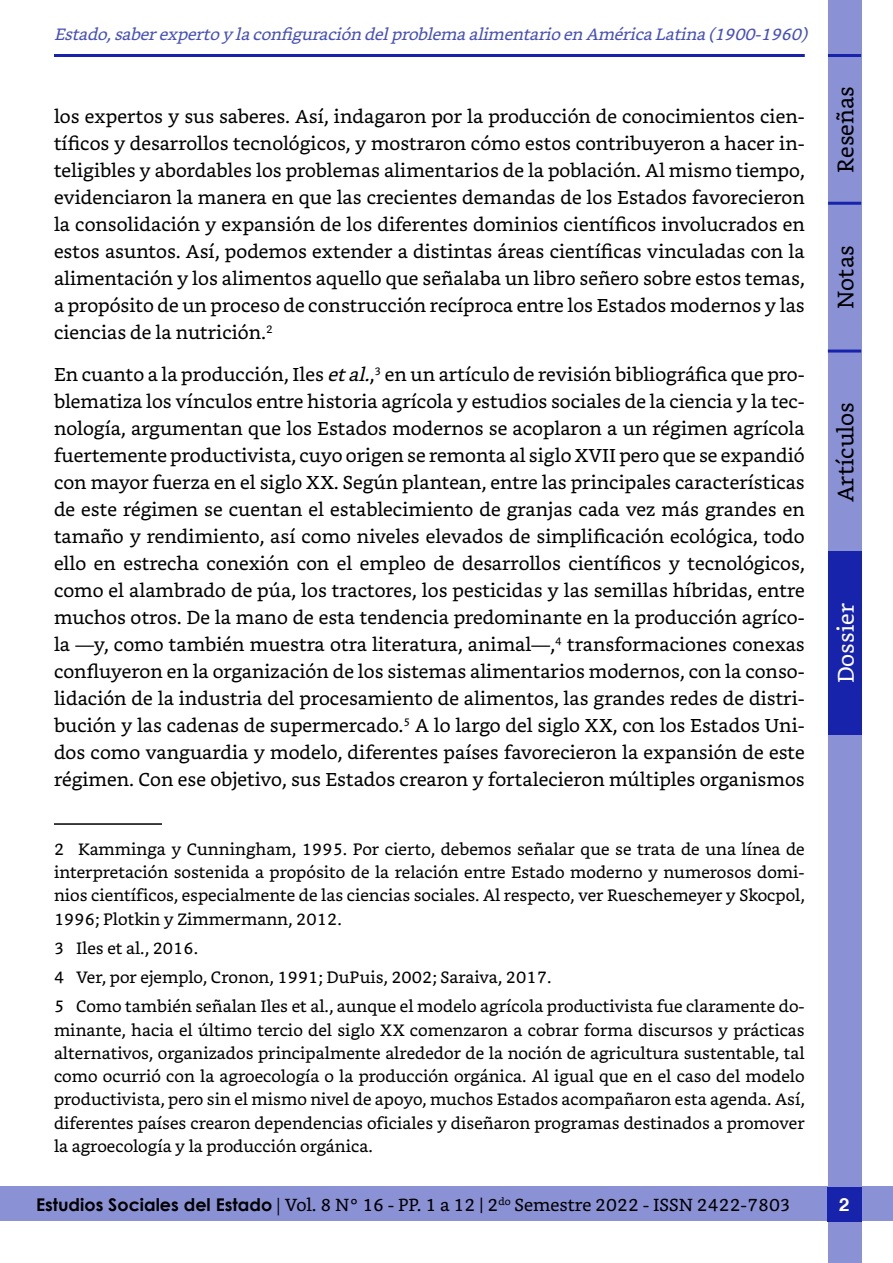
<style>
.page{position:relative;width:893px;height:1263px;background:#fff}
.page>*{position:absolute;margin:0;border:0;box-sizing:border-box;transform-origin:0 0}
.t1{font:22.5px "Bookerly";color:#000}
.t2{font:22.5px "Bookerly";color:#fff}
.Cuerpo{font:18.75px/27px "Bookerly";color:#000;text-align:justify}
.t3{font:700 18px "Helvetica Neue";color:#fff}
.t4{font:17.55px "Bookerly";color:#000}
.Notas_al_pie{font:16.5px/23.2px "Bookerly";color:#000;text-align:justify}
.t5{font:italic 16.5px "Bookerly";color:#464fbc}
.s1{font-style:italic}
.s2{font-family:"Century Gothic";font-weight:700}
.s3{font-family:"Minion Pro"}
</style>
<div class="page">
<div style="left:0;top:1187px;width:893px;height:34px;background:#8b91d5"></div>
<div style="left:828px;top:0;width:33px;height:1263px;background:#8b91d5"></div>
<div style="left:828px;top:551px;width:33px;height:184px;background:#1823ab"></div>
<hr style="left:828px;top:350px;width:33px;height:3px;background:#1823ab">
<div style="left:827px;top:1187px;width:35px;height:35px;background:#1823ab"></div>
<hr style="left:828px;top:202px;width:33px;height:3px;background:#1823ab">
<hr style="left:828px;top:54px;width:33px;height:3px;background:#1823ab">
<hr style="left:54px;top:54px;width:751px;height:3px;background:#1823ab">
<hr style="left:54px;top:823px;width:108px;height:2px;background:#000">
<p class="t5" style="left:54px;top:25px;width:760px">Estado,saberexpertoylaconfiguracióndelproblemaalimentarioenAméricaLatina(1900-1960)</p>
<p class="Cuerpo" style="left:54px;top:103px;width:752px">los expertos y sus saberes. Así, indagaron por la producción de conocimientos cien&shy;tíficos y desarrollos tecnológicos, y mostraron cómo estos contribuyeron a hacer in&shy;teligibles y abordables los problemas alimentarios de la población. Al mismo tiempo, evidenciaron la manera en que las crecientes demandas de los Estados favorecieron la consolidación y expansión de los diferentes dominios científicos involucrados en estos asuntos. Así, podemos extender a distintas áreas científicas vinculadas con la alimentación y los alimentos aquello que señalaba un libro señero sobre estos temas, a propósito de un proceso de construcción recíproca entre los Estados modernos y las ciencias de la nutrición.<sup>2</sup></p>
<p class="Cuerpo" style="left:54px;top:361px;width:752px">En cuanto a la producción, Iles <span class="s1">etal.</span>,<sup>3</sup> en un artículo de revisión bibliográfica que pro&shy;blematiza los vínculos entre historia agrícola y estudios sociales de la ciencia y la tec&shy;nología, argumentan que los Estados modernos se acoplaron a un régimen agrícola fuertemente productivista, cuyo origen se remonta al siglo XVII pero que se expandió con mayor fuerza en el siglo XX. Según plantean, entre las principales características de este régimen se cuentan el establecimiento de granjas cada vez más grandes en tamaño y rendimiento, así como niveles elevados de simplificación ecológica, todo ello en estrecha conexión con el empleo de desarrollos científicos y tecnológicos, como el alambrado de púa, los tractores, los pesticidas y las semillas híbridas, entre muchos otros. De la mano de esta tendencia predominante en la producción agríco&shy;la —y, como también muestra otra literatura, animal—,<sup>4</sup> transformaciones conexas confluyeron en la organización de los sistemas alimentarios modernos, con la conso&shy;lidación de la industria del procesamiento de alimentos, las grandes redes de distri&shy;bución y las cadenas de supermercado.<sup>5</sup> A lo largo del siglo XX, con los Estados Uni&shy;dos como vanguardia y modelo, diferentes países favorecieron la expansión de este régimen. Con ese objetivo, sus Estados crearon y fortalecieron múltiples organismos</p>
<p class="Notas_al_pie" style="left:54px;top:837px;width:752px">2 Kamminga y Cunningham, 1995. Por cierto, debemos señalar que se trata de una línea de interpretación sostenida a propósito de la relación entre Estado moderno y numerosos domi&shy;nios científicos, especialmente de las ciencias sociales. Al respecto, ver Rueschemeyer y Skocpol, 1996; Plotkin y Zimmermann, 2012.</p>
<p class="Notas_al_pie" style="left:54px;top:936px;width:146px">3 Iles et al., 2016.</p>
<p class="Notas_al_pie" style="left:54px;top:966px;width:499px">4 Ver, por ejemplo, Cronon, 1991; DuPuis, 2002; Saraiva, 2017.</p>
<p class="Notas_al_pie" style="left:54px;top:995px;width:752px">5 Como también señalan Iles et al., aunque el modelo agrícola productivista fue claramente do&shy;minante, hacia el último tercio del siglo XX comenzaron a cobrar forma discursos y prácticas alternativos, organizados principalmente alrededor de la noción de agricultura sustentable, tal como ocurrió con la agroecología o la producción orgánica. Al igual que en el caso del modelo productivista, pero sin el mismo nivel de apoyo, muchos Estados acompañaron esta agenda. Así, diferentes países crearon dependencias oficiales y diseñaron programas destinados a promover la agroecología y la producción orgánica.</p>
<p class="t4" style="left:36px;top:1194px;width:756px"><span class="s2">Estudios Sociales del Estado</span> <span class="s3">|</span> Vol. 8 N° 16 - PP. 1 a 12 | 2<sup>do</sup> Semestre 2022 - ISSN 2422-7803</p>
<p class="t1" style="left:833px;top:173px;width:88px;rotate:-90deg">Reseñas</p>
<p class="t1" style="left:833px;top:309px;width:65px;rotate:-90deg">Notas</p>
<p class="t1" style="left:833px;top:502px;width:102px;rotate:-90deg">Artículos</p>
<p class="t2" style="left:833px;top:683px;width:82px;rotate:-90deg">Dossier</p>
<p class="t3" style="left:839px;top:1193px;width:12px">2</p>
</div>
